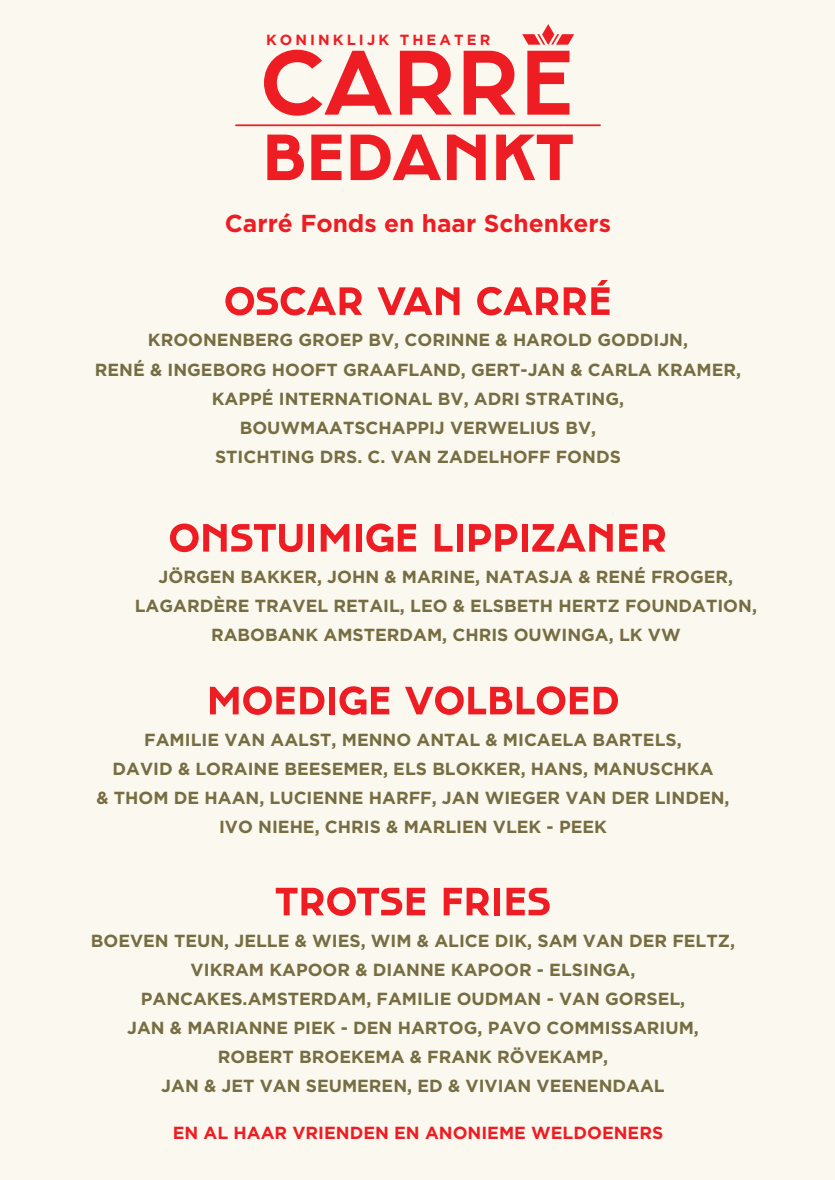
<style>
.page{position:relative;width:835px;height:1180px;background:#fff}
.page>*{position:absolute;margin:0;border:0;box-sizing:border-box;transform-origin:0 0}
.t1{font:104.72px "Oskar Carre Poster";color:#ee1d23}
.t2{font:86.62px "Oskar Carre Poster";color:#ee1d23}
.t3{font:52.5px "Oskar Carre Poster";color:#ee1d23}
.t4{font:700 24.5px "G Gotham";color:#ee1d23}
.t5{font:700 17.5px/29px "G Gotham";color:#766d42;text-align:center}
.t6{font:700 17.5px "G Gotham";color:#ee1d23}
.t7{font:700 14.7px "G Gotham";letter-spacing:.21em;color:#ee1d23}
</style>
<div class="page">
<div style="left:0;top:0;width:834px;height:1180px;background:#fbf8ef"></div>
<hr style="left:235px;top:124px;width:365px;height:2px;background:#ee1d23">
<h1 class="t1" style="left:261px;top:24px;width:315px">µ</h1>
<p class="t7" style="left:266px;top:31px;width:226px">KONINKLIJK THEATER</p>
<h2 class="t2" style="left:262px;top:105px;width:313px">bedankt</h2>
<h3 class="t4" style="left:225px;top:209px;width:387px">Carré Fonds en haar Schenkers</h3>
<h3 class="t3" style="left:224px;top:269px;width:389px">oscar van carré</h3>
<p class="t5" style="left:95px;top:325px;width:647px">KROONENBERG GROEP BV, CORINNE &amp; HAROLD GODDIJN,<br>RENÉ &amp; INGEBORG HOOFT GRAAFLAND, GERT-JAN &amp; CARLA KRAMER, KAPPÉ INTERNATIONAL BV, ADRI STRATING,<br>BOUWMAATSCHAPPIJ VERWELIUS BV,<br>STICHTING DRS. C. VAN ZADELHOFF FONDS</p>
<h3 class="t3" style="left:169px;top:506px;width:500px">onstuimige lippizaner</h3>
<p class="t5" style="left:135px;top:562px;width:623px">JÖRGEN BAKKER, JOHN &amp; MARINE, NATASJA &amp; RENÉ FROGER,<br>LAGARDÈRE TRAVEL RETAIL, LEO &amp; ELSBETH HERTZ FOUNDATION,<br>RABOBANK AMSTERDAM, CHRIS OUWINGA, LK VW</p>
<h3 class="t3" style="left:207px;top:669px;width:414px">moedige volbloed</h3>
<p class="t5" style="left:96px;top:725px;width:634px">FAMILIE VAN AALST, MENNO ANTAL &amp; MICAELA BARTELS,<br>DAVID &amp; LORAINE BEESEMER, ELS BLOKKER, HANS, MANUSCHKA<br>&amp; THOM DE HAAN, LUCIENNE HARFF, JAN WIEGER VAN DER LINDEN, IVO NIEHE, CHRIS &amp; MARLIEN VLEK - PEEK</p>
<h3 class="t3" style="left:275px;top:870px;width:277px">trotse fries</h3>
<p class="t5" style="left:91px;top:925px;width:645px">BOEVEN TEUN, JELLE &amp; WIES, WIM &amp; ALICE DIK, SAM VAN DER FELTZ, VIKRAM KAPOOR &amp; DIANNE KAPOOR - ELSINGA, PANCAKES.AMSTERDAM, FAMILIE OUDMAN - VAN GORSEL,<br>JAN &amp; MARIANNE PIEK - DEN HARTOG, PAVO COMMISSARIUM, ROBERT BROEKEMA &amp; FRANK RÖVEKAMP,<br>JAN &amp; JET VAN SEUMEREN, ED &amp; VIVIAN VEENENDAAL</p>
<p class="t6" style="left:173px;top:1122px;width:492px">EN AL HAAR VRIENDEN EN ANONIEME WELDOENERS</p>
</div>
